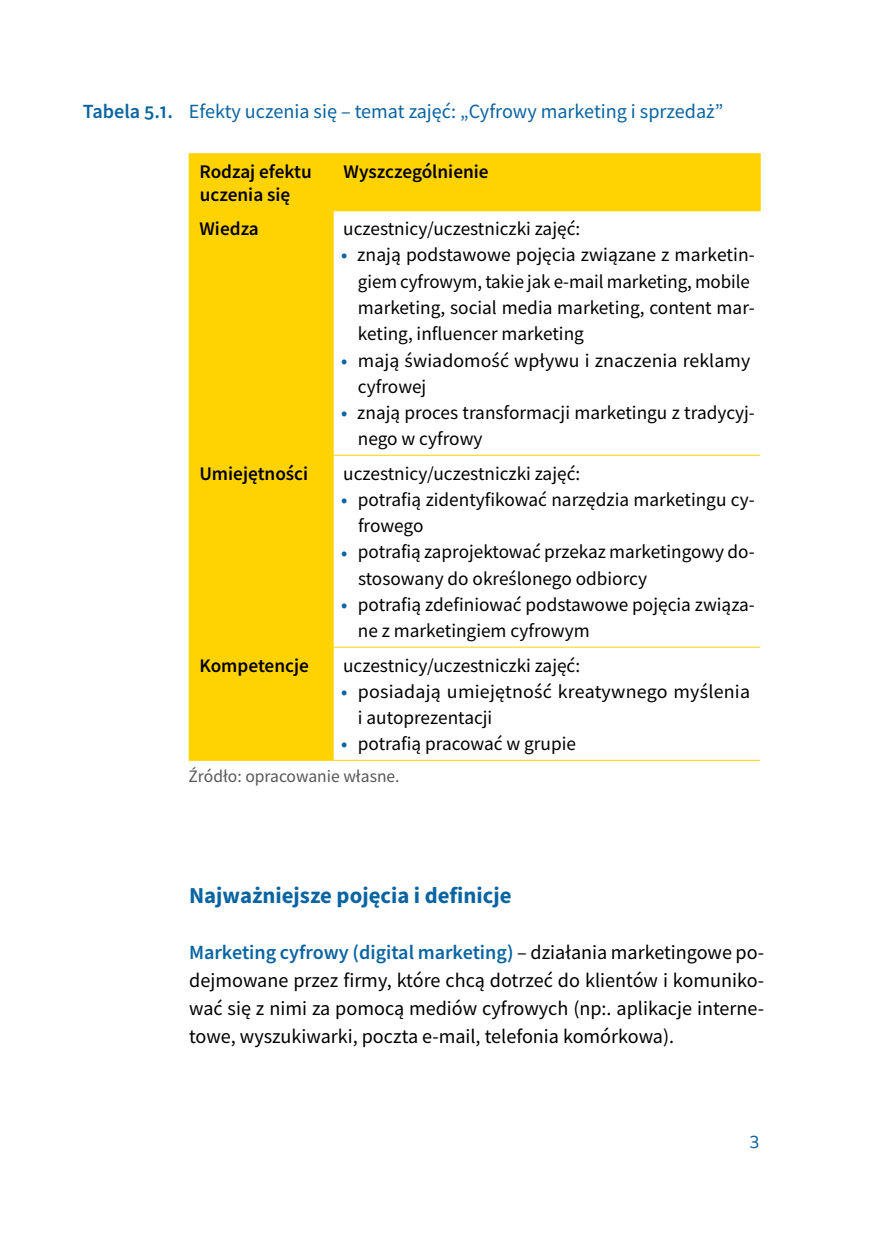
<style>
.page{position:relative;width:874px;height:1241px;background:#fff}
.page>*{position:absolute;margin:0;border:0;box-sizing:border-box;transform-origin:0 0}
.t1{font:700 22.75px "Source Sans Pro";color:#0964a2}
.t2{font:20.12px/28px "Source Sans Pro";color:#000;text-align:justify}
.t3{font:20.12px "Source Sans Pro";color:#0964a2}
.t4{font:600 20.12px "Source Sans Pro";color:#0964a2}
.t5{font:19.25px/26.2px "Source Sans Pro";color:#000}
.t6{font:600 19.25px/22.8px "Source Sans Pro";color:#000}
.t7{font:19.25px/26.2px "Source Sans Pro";color:#000;scale:1.04 1}
.t8{font:19.25px "Baloo 2";color:#0964a2}
.t9{font:17.5px "Source Sans Pro";color:#575756}
.s1{font-weight:600;color:#0964a2}
</style>
<div class="page">
<svg style="left:190px;top:154px;width:569px;height:605px"></svg>
<hr style="left:333px;top:759px;width:426px;height:1px;background:#ffd301">
<hr style="left:332px;top:154px;width:1px;height:56px;background:#ffd301">
<hr style="left:189px;top:211px;width:1px;height:244px;background:#ffd301">
<hr style="left:332px;top:211px;width:1px;height:244px;background:#ffd301">
<hr style="left:189px;top:647px;width:1px;height:112px;background:#ffd301">
<hr style="left:332px;top:647px;width:1px;height:112px;background:#ffd301">
<hr style="left:189px;top:759px;width:144px;height:1px;background:#ffd301">
<hr style="left:189px;top:153px;width:144px;height:1px;background:#ffd301">
<hr style="left:189px;top:154px;width:1px;height:56px;background:#ffd301">
<hr style="left:333px;top:153px;width:427px;height:1px;background:#ffd301">
<hr style="left:759px;top:154px;width:1px;height:56px;background:#ffd301">
<hr style="left:189px;top:210px;width:144px;height:1px;background:#ffd301">
<hr style="left:333px;top:210px;width:427px;height:1px;background:#ffd301">
<hr style="left:333px;top:455px;width:426px;height:1px;background:#ffd301">
<hr style="left:333px;top:646px;width:426px;height:1px;background:#ffd301">
<hr style="left:189px;top:455px;width:144px;height:1px;background:#ffd301">
<hr style="left:189px;top:455px;width:1px;height:191px;background:#ffd301">
<hr style="left:332px;top:455px;width:1px;height:191px;background:#ffd301">
<hr style="left:189px;top:646px;width:144px;height:1px;background:#ffd301">
<p class="t4" style="left:83px;top:98px;width:92px">Tabela 5.1.</p>
<p class="t3" style="left:189px;top:99px;width:535px">Efekty uczenia się – temat zajęć: „Cyfrowy marketing i sprzedaż”</p>
<p class="t6" style="left:199px;top:160px;width:114px">Rodzaj efektu uczenia się</p>
<p class="t6" style="left:343px;top:160px;width:147px">Wyszczególnienie</p>
<p class="t6" style="left:199px;top:217px;width:61px">Wiedza</p>
<p class="t5" style="left:343px;top:215px;width:238px">uczestnicy/uczestniczki zajęć:</p>
<p class="t5" style="left:358px;top:242px;width:398px;text-indent:-17px"><span class="s1">•</span> znają podstawowe pojęcia związane z marketin&shy;giem cyfrowym, takie jak e-mail marketing, mobile marketing, social media marketing, content mar&shy;keting, influencer marketing</p>
<p class="t5" style="left:358px;top:347px;width:393px;text-indent:-17px"><span class="s1">•</span> mają świadomość wpływu i znaczenia reklamy cyfrowej</p>
<p class="t5" style="left:358px;top:399px;width:398px;text-indent:-17px"><span class="s1">•</span> znają proces transformacji marketingu z tradycyj&shy;nego w cyfrowy</p>
<p class="t6" style="left:199px;top:461px;width:110px">Umiejętności</p>
<p class="t5" style="left:343px;top:460px;width:238px">uczestnicy/uczestniczki zajęć:</p>
<p class="t5" style="left:358px;top:486px;width:398px;text-indent:-17px"><span class="s1">•</span> potrafią zidentyfikować narzędzia marketingu cy&shy;frowego</p>
<p class="t5" style="left:358px;top:538px;width:398px;text-indent:-17px"><span class="s1">•</span> potrafią zaprojektować przekaz marketingowy do&shy;stosowany do określonego odbiorcy</p>
<p class="t5" style="left:358px;top:591px;width:398px;text-indent:-17px"><span class="s1">•</span> potrafią zdefiniować podstawowe pojęcia związa&shy;ne z marketingiem cyfrowym</p>
<p class="t6" style="left:199px;top:653px;width:111px">Kompetencje</p>
<p class="t5" style="left:343px;top:652px;width:238px">uczestnicy/uczestniczki zajęć:</p>
<p class="t7" style="left:358px;top:678px;width:378px;text-indent:-17px"><span class="s1">•</span> posiadają umiejętność kreatywnego myślenia i autoprezentacji</p>
<p class="t5" style="left:341px;top:730px;width:236px"><span class="s1">•</span> potrafią pracować w grupie</p>
<p class="t9" style="left:188px;top:765px;width:212px">Źródło: opracowanie własne.</p>
<p class="t1" style="left:189px;top:879px;width:324px">Najważniejsze pojęcia i definicje</p>
<p class="t2" style="left:189px;top:937px;width:576px"><span class="s1">Marketing cyfrowy (digital marketing)</span> – działania marketingowe po&shy;dejmowane przez firmy, które chcą dotrzeć do klientów i komuniko&shy;wać się z nimi za pomocą mediów cyfrowych (np:. aplikacje interne&shy;towe, wyszukiwarki, poczta e-mail, telefonia komórkowa).</p>
<p class="t8" style="left:749px;top:1128px;width:11px">3</p>
</div>
